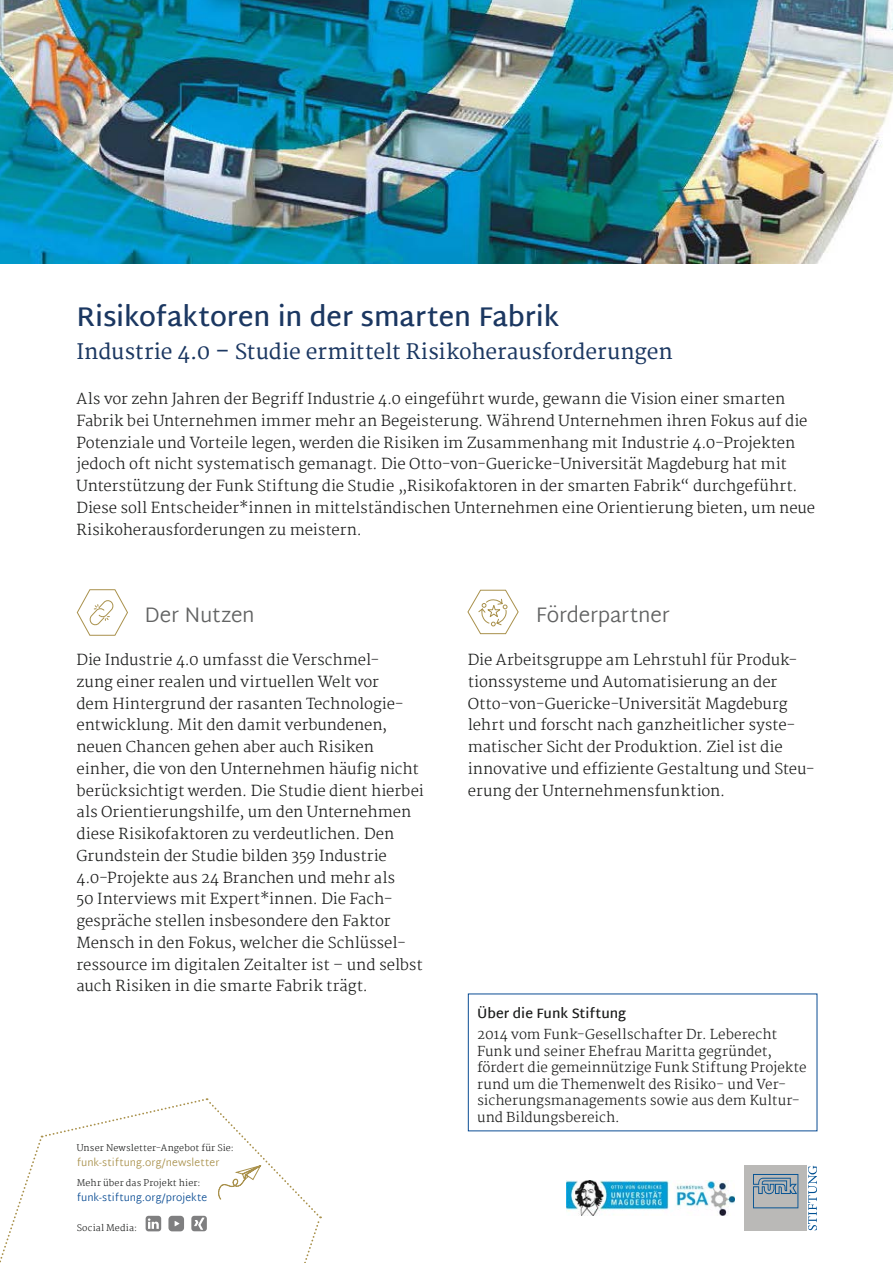
<style>
.page{position:relative;width:893px;height:1263px;background:#fff}
.page>*{position:absolute;margin:0;border:0;box-sizing:border-box;transform-origin:0 0}
.t1{font:600 27px "Martel Sans";letter-spacing:-.005em;color:#1b3761}
.t2{font:600 21px "Martel";letter-spacing:-.005em;color:#1b3761}
.t3{font:300 21px "Martel Sans";letter-spacing:-.015em;color:#626363}
.t4{font:300 15px/21.8px "Martel";letter-spacing:-.005em;color:#1b1c1b}
.t5{font:300 13.5px/16.5px "Martel";letter-spacing:.005em;color:#1b1c1b}
.t6{font:600 13.5px "Martel Sans";letter-spacing:-.005em;color:#1b1c1b}
.t7{font:300 10.5px "Martel Sans";letter-spacing:.01em;color:#a9914c}
.t8{font:300 10.5px "Martel Sans";letter-spacing:.01em;color:#0b4d94}
.t9{font:300 9px "Martel";letter-spacing:.02em;color:#1b1c1b}
</style>
<div class="page">
<div style="left:744px;top:1165px;width:63px;height:65px;background:#bab9b7"></div>
<svg style="left:753px;top:1174px;width:45px;height:34px"></svg>
<svg style="left:808px;top:1166px;width:9px;height:64px"></svg>
<svg style="left:0;top:1098px;width:322px;height:165px"></svg>
<img style="left:0;top:0;width:893px;height:264px">
<svg style="left:76px;top:589px;width:52px;height:47px"></svg>
<svg style="left:467px;top:589px;width:52px;height:45px"></svg>
<img style="left:566px;top:1180px;width:168px;height:35px">
<h1 class="t1" style="left:77px;top:301px;width:484px">Risikofaktoren in der smarten Fabrik</h1>
<h2 class="t2" style="left:77px;top:340px;width:598px">Industrie 4.0 – Studie ermittelt Risikoherausforderungen</h2>
<p class="t4" style="left:77px;top:388px;width:740px">Als vor zehn Jahren der Begriff Industrie 4.0 eingeführt wurde, gewann die Vision einer smarten Fabrik bei Unternehmen immer mehr an Begeisterung. Während Unternehmen ihren Fokus auf die Potenziale und Vorteile legen, werden die Risiken im Zusammenhang mit Industrie 4.0-Projekten jedoch oft nicht systematisch gemanagt. Die Otto-von-Guericke-Universität Magdeburg hat mit Unterstützung der Funk Stiftung die Studie „Risikofaktoren in der smarten Fabrik“ durchgeführt.<br>Diese soll Entscheider*innen in mittelständischen Unternehmen eine Orientierung bieten, um neue Risikoherausforderungen zu meistern.</p>
<h2 class="t3" style="left:145px;top:599px;width:112px">Der Nutzen</h2>
<p class="t4" style="left:77px;top:649px;width:349px">Die Industrie 4.0 umfasst die Verschmel-<br>zung einer realen und virtuellen Welt vor<br>dem Hintergrund der rasanten Technologie&shy;entwicklung. Mit den damit verbundenen, neuen Chancen gehen aber auch Risiken einher, die von den Unternehmen häufig nicht berücksichtigt werden. Die Studie dient hierbei als Orientierungshilfe, um den Unternehmen diese Risikofaktoren zu verdeutlichen. Den Grundstein der Studie bilden 359 Industrie 4.0-Projekte aus 24 Branchen und mehr als<br>50 Interviews mit Expert*innen. Die Fach&shy;gespräche stellen insbesondere den Faktor Mensch in den Fokus, welcher die Schlüssel&shy;ressource im digitalen Zeitalter ist – und selbst auch Risiken in die smarte Fabrik trägt.</p>
<p class="t9" style="left:77px;top:1143px;width:159px">Unser Newsletter-Angebot für Sie:</p>
<p class="t7" style="left:77px;top:1155px;width:144px">funk-stiftung.org/newsletter</p>
<p class="t9" style="left:77px;top:1177px;width:125px">Mehr über das Projekt hier:</p>
<p class="t8" style="left:77px;top:1189px;width:132px">funk-stiftung.org/projekte</p>
<p class="t9" style="left:77px;top:1222px;width:62px">Social Media:</p>
<h2 class="t3" style="left:536px;top:599px;width:136px">Förderpartner</h2>
<p class="t4" style="left:468px;top:649px;width:349px">Die Arbeitsgruppe am Lehrstuhl für Produk&shy;tionssysteme und Automatisierung an der Otto-von-Guericke-Universität Magdeburg lehrt und forscht nach ganzheitlicher syste&shy;matischer Sicht der Produktion. Ziel ist die innovative und effiziente Gestaltung und Steu&shy;erung der Unternehmensfunktion.</p>
<p class="t6" style="left:477px;top:1006px;width:150px">Über die Funk Stiftung</p>
<p class="t5" style="left:477px;top:1026px;width:331px">2014 vom Funk-Gesellschafter Dr. Leberecht Funk und seiner Ehefrau Maritta gegründet, fördert die gemeinnützige Funk Stiftung Projekte rund um die Themenwelt des Risiko- und Ver&shy;sicherungsmanagements sowie aus dem Kultur&shy;und Bildungsbereich.</p>
</div>
